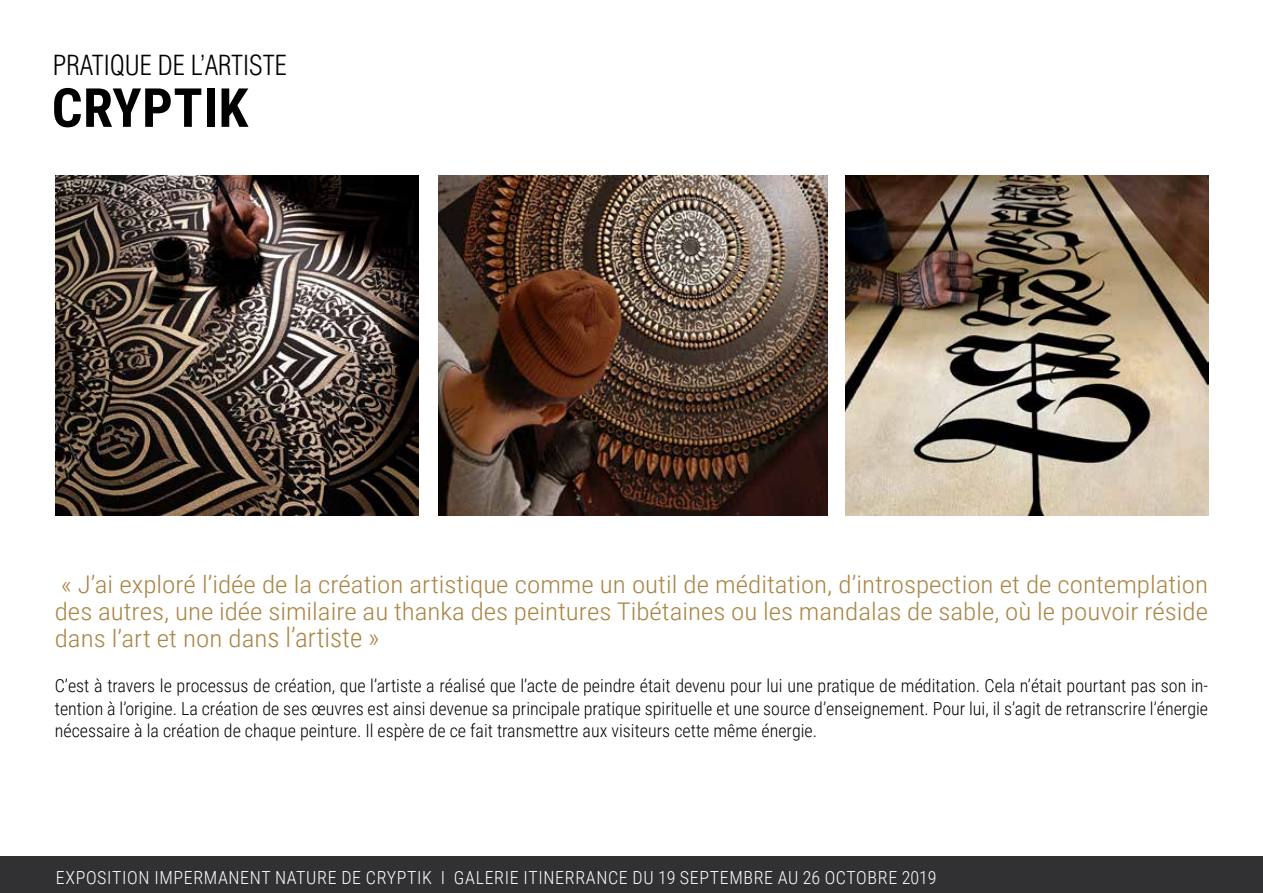
<style>
.page{position:relative;width:1263px;height:893px;background:#fff}
.page>*{position:absolute;margin:0;border:0;box-sizing:border-box;transform-origin:0 0}
.t1{font:700 54px "Roboto Condensed";letter-spacing:.01em;color:#000}
.t2{font:300 condensed 27px "Helvetica";color:#000}
.t3{font:300 24.3px/27px "Roboto Condensed";color:#a98545;text-align:justify;scale:1.11 1}
.t4{font:300 18px/22.5px "Roboto Condensed";color:#000;text-align:justify}
.t5{font:300 18px "Roboto Condensed";letter-spacing:.035em;color:#fff}
.s1{font-size:27px}
</style>
<div class="page">
<div style="left:1px;top:857px;width:1262px;height:36px;background:#313133"></div>
<img style="left:56px;top:175px;width:363px;height:340px">
<img style="left:438px;top:175px;width:389px;height:340px">
<img style="left:846px;top:175px;width:363px;height:340px">
<h2 class="t2" style="left:53px;top:48px;width:235px">PRATIQUE DE L’ARTISTE</h2>
<h1 class="t1" style="left:52px;top:70px;width:198px">CRYPTIK</h1>
<p class="t3" style="left:55px;top:570px;width:1040px">« J’ai exploré l’idée de la création artistique comme un outil de méditation, d’introspection et de contemplation des autres, une idée similaire au thanka des peintures Tibétaines ou les mandalas de sable, où le pouvoir réside dans l’art et non dan<span class="s1">s l’artiste »</span></p>
<p class="t4" style="left:55px;top:674px;width:1155px">C’est à travers le processus de création, que l’artiste a réalisé que l’acte de peindre était devenu pour lui une pratique de méditation. Cela n’était pourtant pas son in&shy;tention à l’origine. La création de ses œuvres est ainsi devenue sa principale pratique spirituelle et une source d’enseignement. Pour lui, il s’agit de retranscrire l’énergie nécessaire à la création de chaque peinture. Il espère de ce fait transmettre aux visiteurs cette même énergie.</p>
<p class="t5" style="left:56px;top:865px;width:882px">EXPOSITION IMPERMANENT NATURE DE CRYPTIK I GALERIE ITINERRANCE DU 19 SEPTEMBRE AU 26 OCTOBRE 2019</p>
</div>
